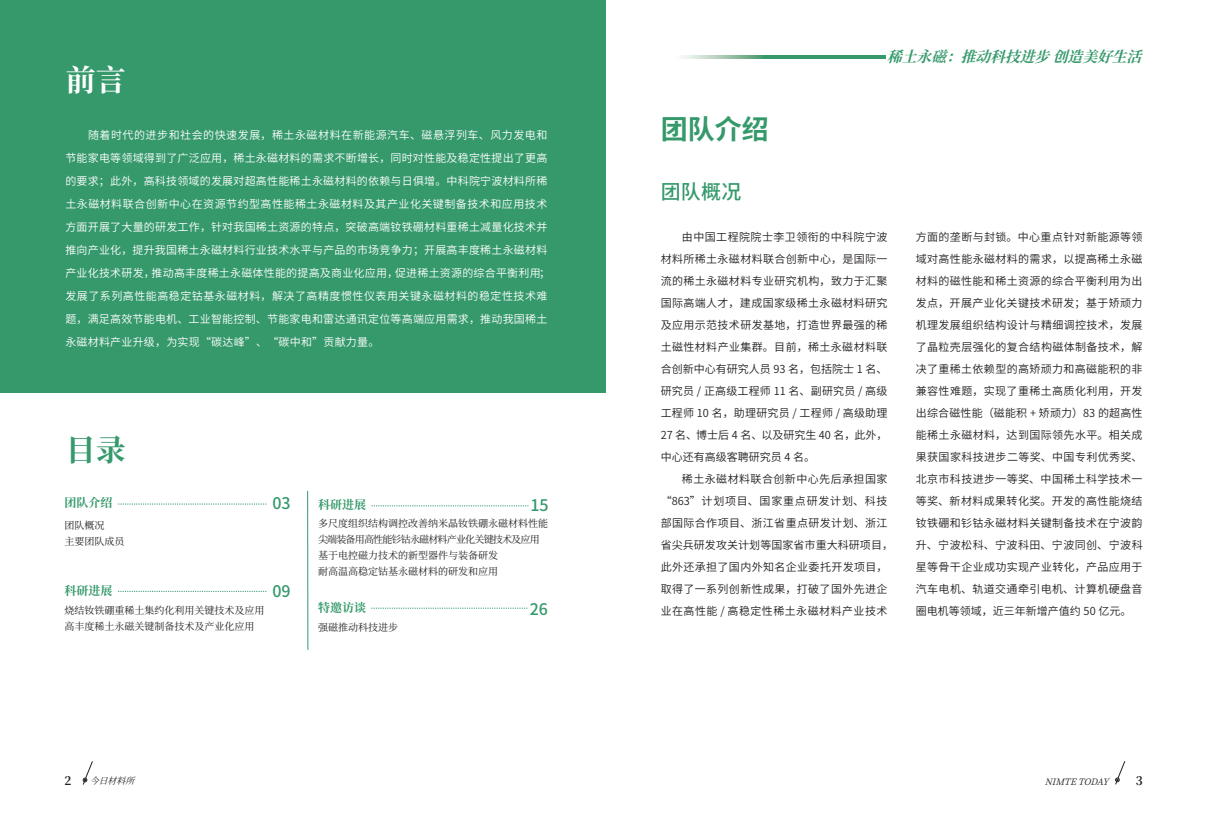
<style>
.page{position:relative;width:1208px;height:840px;background:#fff}
.page>*{position:absolute;margin:0;border:0;box-sizing:border-box;transform-origin:0 0}
.t1{font:700 30px "Source Han Serif CN";color:#fff}
.t2{font:700 30px "Source Han Serif CN";color:#35996b}
.t3{font:700 27px "Source Han Sans CN";color:#35996b}
.t4{font:500 20px "Source Han Sans CN";color:#35996b}
.t5{font:500 16px "Source Han Sans CN";color:#35996b}
.t6{font:italic 700 14.7px "Source Han Serif CN";color:#35996b}
.t7{font:700 12px "Source Han Serif CN";color:#35996b}
.t8{font:700 11.8px "Source Han Serif CN";color:#231f20}
.t9{font:11px/22px "Source Han Sans CN";letter-spacing:.035em;color:#231f20;text-align:justify}
.t10{font:11px/23px "Source Han Sans CN";letter-spacing:.02em;color:#fff}
.t11{font:10px "Source Han Serif CN";color:#231f20}
.t12{font:10px "Source Han Serif CN";letter-spacing:-.08em;color:#231f20}
.t13{font:italic 8.9px "Source Han Serif CN";color:#231f20}
</style>
<div class="page">
<svg style="left:82px;top:761px;width:11px;height:24px"></svg>
<svg style="left:1115px;top:761px;width:10px;height:23px"></svg>
<svg style="left:682px;top:56px;width:203px;height:2px"></svg>
<div style="left:0;top:0;width:605px;height:392px;background:#35996b"></div>
<hr style="left:307px;top:490px;width:1px;height:159px;background:#35996b">
<svg style="left:118px;top:503px;width:148px;height:1px"></svg>
<svg style="left:118px;top:591px;width:148px;height:1px"></svg>
<svg style="left:371px;top:607px;width:156px;height:1px"></svg>
<svg style="left:371px;top:505px;width:157px;height:1px"></svg>
<p class="t1" style="left:66px;top:63px;width:61px">前言</p>
<p class="t10" style="left:65px;top:123px;width:486px;text-indent:23px">随着时代的进步和社会的快速发展，稀土永磁材料在新能源汽车、磁悬浮列车、风力发电和节能家电等领域得到了广泛应用，稀土永磁材料的需求不断增长，同时对性能及稳定性提出了更高的要求；此外，高科技领域的发展对超高性能稀土永磁材料的依赖与日俱增。中科院宁波材料所稀土永磁材料联合创新中心在资源节约型高性能稀土永磁材料及其产业化关键制备技术和应用技术方面开展了大量的研发工作，针对我国稀土资源的特点，突破高端钕铁硼材料重稀土减量化技术并推向产业化，提升我国稀土永磁材料行业技术水平与产品的市场竞争力；开展高丰度稀土永磁材料产业化技术研发，推动高丰度稀土永磁体性能的提高及商业化应用，促进稀土资源的综合平衡利用；发展了系列高性能高稳定钴基永磁材料，解决了高精度惯性仪表用关键永磁材料的稳定性技术难题，满足高效节能电机、工业智能控制、节能家电和雷达通讯定位等高端应用需求，推动我国稀土永磁材料产业升级，为实现“碳达峰”、“碳中和”贡献力量。</p>
<p class="t2" style="left:66px;top:432px;width:61px">目录</p>
<p class="t7" style="left:65px;top:496px;width:49px">团队介绍</p>
<p class="t5" style="left:272px;top:494px;width:20px">03</p>
<p class="t11" style="left:65px;top:519px;width:41px">团队概况</p>
<p class="t11" style="left:65px;top:535px;width:61px">主要团队成员</p>
<p class="t7" style="left:65px;top:583px;width:49px">科研进展</p>
<p class="t5" style="left:272px;top:581px;width:20px">09</p>
<p class="t11" style="left:65px;top:604px;width:201px">烧结钕铁硼重稀土集约化利用关键技术及应用</p>
<p class="t11" style="left:65px;top:620px;width:191px">高丰度稀土永磁关键制备技术及产业化应用</p>
<p class="t7" style="left:318px;top:498px;width:49px">科研进展</p>
<p class="t5" style="left:530px;top:496px;width:20px">15</p>
<p class="t11" style="left:318px;top:517px;width:232px">多尺度组织结构调控改善纳米晶钕铁硼永磁材料性能</p>
<p class="t12" style="left:318px;top:533px;width:223px">尖端装备用高性能钐钴永磁材料产业化关键技术及应用</p>
<p class="t11" style="left:318px;top:549px;width:181px">基于电控磁力技术的新型器件与装备研发</p>
<p class="t11" style="left:318px;top:565px;width:181px">耐高温高稳定钴基永磁材料的研发和应用</p>
<p class="t7" style="left:318px;top:600px;width:49px">特邀访谈</p>
<p class="t5" style="left:530px;top:599px;width:20px">26</p>
<p class="t11" style="left:318px;top:621px;width:81px">强磁推动科技进步</p>
<p class="t3" style="left:660px;top:113px;width:109px">团队介绍</p>
<p class="t4" style="left:660px;top:180px;width:82px">团队概况</p>
<h3 class="t6" style="left:887px;top:48px;width:267px">稀土永磁：推动科技进步创造美好生活</h3>
<p class="t9" style="left:660px;top:226px;width:228px;text-indent:21px">由中国工程院院士李卫领衔的中科院宁波材料所稀土永磁材料联合创新中心，是国际一流的稀土永磁材料专业研究机构，致力于汇聚国际高端人才，建成国家级稀土永磁材料研究及应用示范技术研发基地，打造世界最强的稀土磁性材料产业集群。目前，稀土永磁材料联合创新中心有研究人员 93 名，包括院士 1 名、研究员 / 正高级工程师 11 名、副研究员 / 高级工程师 10 名，助理研究员 / 工程师 / 高级助理27 名、博士后 4 名、以及研究生 40 名，此外，中心还有高级客聘研究员 4 名。</p>
<p class="t9" style="left:660px;top:468px;width:234px;text-align:left;text-indent:21px">稀土永磁材料联合创新中心先后承担国家“863”计划项目、国家重点研发计划、科技部国际合作项目、浙江省重点研发计划、浙江省尖兵研发攻关计划等国家省市重大科研项目，此外还承担了国内外知名企业委托开发项目，取得了一系列创新性成果，打破了国外先进企业在高性能 / 高稳定性稀土永磁材料产业技术</p>
<p class="t9" style="left:916px;top:226px;width:228px">方面的垄断与封锁。中心重点针对新能源等领域对高性能永磁材料的需求，以提高稀土永磁材料的磁性能和稀土资源的综合平衡利用为出发点，开展产业化关键技术研发；基于矫顽力机理发展组织结构设计与精细调控技术，发展了晶粒壳层强化的复合结构磁体制备技术，解决了重稀土依赖型的高矫顽力和高磁能积的非兼容性难题，实现了重稀土高质化利用，开发出综合磁性能（磁能积 + 矫顽力）83 的超高性能稀土永磁材料，达到国际领先水平。相关成果获国家科技进步二等奖、中国专利优秀奖、北京市科技进步一等奖、中国稀土科学技术一等奖、新材料成果转化奖。开发的高性能烧结钕铁硼和钐钴永磁材料关键制备技术在宁波韵升、宁波松科、宁波科田、宁波同创、宁波科星等骨干企业成功实现产业转化，产品应用于汽车电机、轨道交通牵引电机、计算机硬盘音圈电机等领域，近三年新增产值约 50 亿元。</p>
<p class="t8" style="left:64px;top:773px;width:8px">2</p>
<p class="t13" style="left:90px;top:775px;width:53px">今日材料所</p>
<p class="t13" style="left:1045px;top:775px;width:72px">NIMTETODAY</p>
<p class="t8" style="left:1135px;top:773px;width:8px">3</p>
</div>
